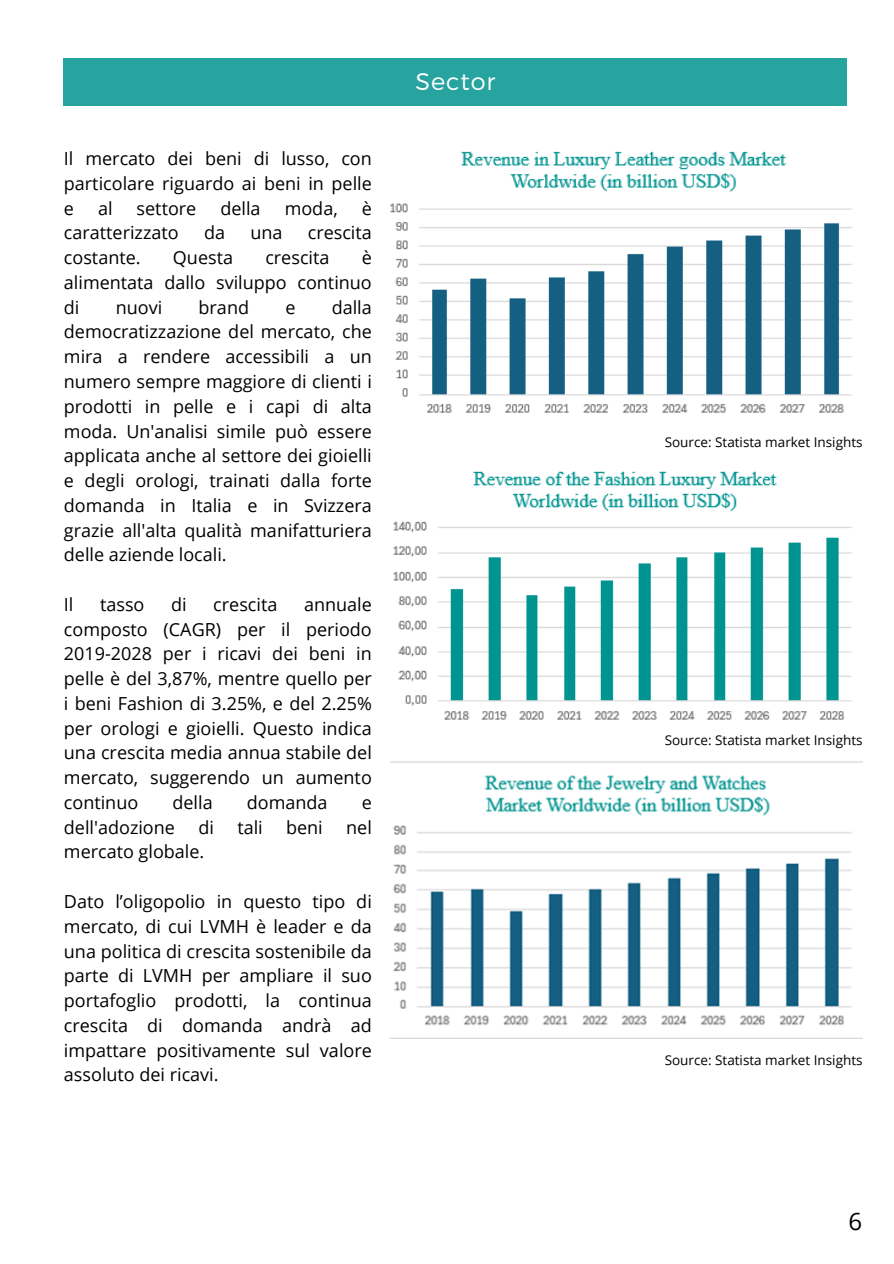
<style>
.page{position:relative;width:894px;height:1264px;background:#fff}
.page>*{position:absolute;margin:0;border:0;box-sizing:border-box;transform-origin:0 0}
.t1{font:300 24px "Montserrat";letter-spacing:.04em;color:#fff}
.t2{font:24px "Open Sans";color:#000}
.t3{font:18px/24.8px "Open Sans";color:#000;text-align:justify}
.t4{font:13.5px "Open Sans";color:#000}
</style>
<div class="page">
<div style="left:64px;top:59px;width:782px;height:47px;background:#27a4a0"></div>
<img style="left:390px;top:151px;width:462px;height:262px">
<img style="left:393px;top:471px;width:459px;height:249px">
<img style="left:390px;top:761px;width:472px;height:277px">
<h2 class="t3" style="left:64px;top:146px;width:309px">Il mercato dei beni di lusso, con particolare riguardo ai beni in pelle e</h2>
<h2 class="t3" style="left:98px;top:195px;width:16px">al</h2>
<h2 class="t3" style="left:137px;top:195px;width:61px">settore</h2>
<h2 class="t3" style="left:220px;top:195px;width:42px">della</h2>
<h2 class="t3" style="left:284px;top:195px;width:55px">moda,</h2>
<h2 class="t3" style="left:362px;top:195px;width:12px">è</h2>
<h2 class="t3" style="left:64px;top:220px;width:116px">caratterizzato</h2>
<h2 class="t3" style="left:204px;top:220px;width:23px">da</h2>
<h2 class="t3" style="left:250px;top:220px;width:34px">una</h2>
<h2 class="t3" style="left:308px;top:220px;width:66px">crescita</h2>
<h2 class="t3" style="left:64px;top:245px;width:78px">costante.</h2>
<h2 class="t3" style="left:173px;top:245px;width:62px">Questa</h2>
<h2 class="t3" style="left:265px;top:245px;width:66px">crescita</h2>
<h2 class="t3" style="left:64px;top:245px;width:309px;text-indent:298px">è alimentata dallo sviluppo continuo di</h2>
<h2 class="t3" style="left:64px;top:294px;width:309px;text-indent:268px">dalla democratizzazione del mercato, che mira a rendere accessibili a un numero sempre maggiore di clienti i prodotti in pelle e i capi di alta moda. Un'analisi simile può essere applicata anche al settore dei gioielli e degli orologi, trainati dalla forte domanda in Italia e in Svizzera grazie all'alta qualità manifatturiera delle aziende locali.</h2>
<p class="t3" style="left:64px;top:591px;width:11px">Il</p>
<p class="t3" style="left:100px;top:591px;width:46px">tasso</p>
<p class="t3" style="left:171px;top:591px;width:17px">di</p>
<p class="t3" style="left:213px;top:591px;width:66px">crescita</p>
<h2 class="t3" style="left:116px;top:294px;width:48px">nuovi</h2>
<h2 class="t3" style="left:198px;top:294px;width:52px">brand</h2>
<h2 class="t3" style="left:285px;top:294px;width:12px">e</h2>
<p class="t3" style="left:64px;top:591px;width:309px;text-indent:240px">annuale composto (CAGR) per il periodo 2019-2028 per i ricavi dei beni in pelle è del 3,87%, mentre quello per i beni Fashion di 3.25%, e del 2.25% per orologi e gioielli. Questo indica una crescita media annua stabile del mercato, suggerendo un aumento continuo</p>
<p class="t3" style="left:172px;top:789px;width:42px">della</p>
<p class="t3" style="left:247px;top:789px;width:82px">domanda</p>
<p class="t3" style="left:362px;top:789px;width:12px">e</p>
<p class="t3" style="left:64px;top:814px;width:113px">dell'adozione</p>
<p class="t3" style="left:198px;top:814px;width:17px">di</p>
<p class="t3" style="left:237px;top:814px;width:27px">tali</p>
<p class="t3" style="left:286px;top:814px;width:38px">beni</p>
<p class="t3" style="left:346px;top:814px;width:27px">nel</p>
<p class="t3" style="left:64px;top:839px;width:142px">mercato globale.</p>
<p class="t3" style="left:64px;top:888px;width:309px">Dato l’oligopolio in questo tipo di mercato, di cui LVMH è leader e da una politica di crescita sostenibile da parte di LVMH per ampliare il suo portafoglio prodotti, la continua crescita di domanda andrà ad impattare positivamente sul valore assoluto dei ricavi.</p>
<h1 class="t1" style="left:415px;top:66px;width:82px">Sector</h1>
<p class="t4" style="left:664px;top:433px;width:199px">Source: Statista market Insights</p>
<p class="t4" style="left:664px;top:730px;width:199px">Source: Statista market Insights</p>
<p class="t4" style="left:664px;top:1050px;width:199px">Source: Statista market Insights</p>
<p class="t2" style="left:848px;top:1203px;width:15px">6</p>
</div>
